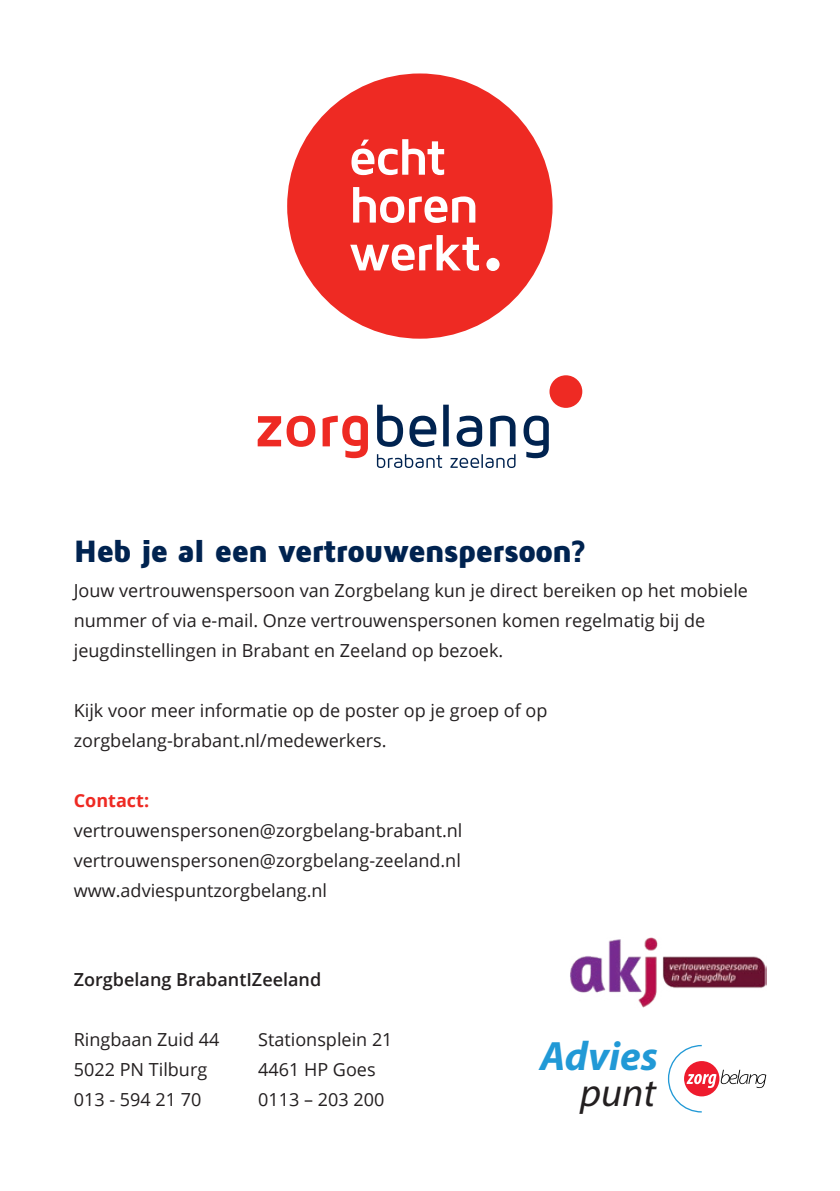
<style>
.page{position:relative;width:840px;height:1191px;background:#fff}
.page>*{position:absolute;margin:0;border:0;box-sizing:border-box;transform-origin:0 0}
.t1{font:italic 700 41.2px "Myriad Pro";color:#2199d6}
.t2{font:italic 40px "Myriad Pro";color:#231f20}
.t3{font:900 32px "Maven Pro";letter-spacing:-.045em;color:#002350}
.t4{font:18px/30px "Open Sans";color:#231f20}
.t5{font:600 18px "Open Sans";color:#231f20}
.t6{font:700 18px "Open Sans";color:#ee2a23}
</style>
<div class="page">
<div style="left:549px;top:375px;width:33px;height:33px;background:#ee2a23;border-radius:50%"></div>
<svg style="left:257px;top:416px;width:111px;height:42px"></svg>
<svg style="left:376px;top:405px;width:172px;height:63px"></svg>
<div style="left:287px;top:73px;width:265px;height:266px;background:#ee2a23;border-radius:50%"></div>
<div style="left:486px;top:258px;width:13px;height:13px;background:#fff;border-radius:50%"></div>
<svg style="left:350px;top:235px;width:128px;height:36px"></svg>
<svg style="left:353px;top:187px;width:122px;height:36px"></svg>
<svg style="left:351px;top:139px;width:93px;height:36px"></svg>
<img style="left:570px;top:937px;width:195px;height:71px">
<svg style="left:667px;top:1044px;width:98px;height:69px"></svg>
<h3 class="t3" style="left:74px;top:530px;width:514px">Heb je al een vertrouwenspersoon?</h3>
<p class="t4" style="left:74px;top:575px;width:675px">Jouw vertrouwenspersoon van Zorgbelang kun je direct bereiken op het mobiele nummer of via e-mail. Onze vertrouwenspersonen komen regelmatig bij de jeugdinstellingen in Brabant en Zeeland op bezoek.</p>
<p class="t4" style="left:74px;top:695px;width:475px">Kijk voor meer informatie op de poster op je groep of op zorgbelang-brabant.nl/medewerkers.</p>
<p class="t6" style="left:74px;top:788px;width:77px">Contact:</p>
<p class="t4" style="left:74px;top:815px;width:390px;text-align:justify">vertrouwenspersonen@zorgbelang-brabant.nl vertrouwenspersonen@zorgbelang-zeeland.nl www.adviespuntzorgbelang.nl</p>
<p class="t5" style="left:74px;top:967px;width:249px">Zorgbelang BrabantIZeeland</p>
<p class="t4" style="left:74px;top:1024px;width:147px">Ringbaan Zuid 44<br>5022 PN Tilburg<br>013 - 594 21 70</p>
<p class="t4" style="left:258px;top:1024px;width:136px">Stationsplein 21<br>4461 HP Goes<br>0113 – 203 200</p>
<h1 class="t1" style="left:539px;top:1029px;width:119px">Advies</h1>
<h2 class="t2" style="left:579px;top:1068px;width:77px">punt</h2>
</div>
